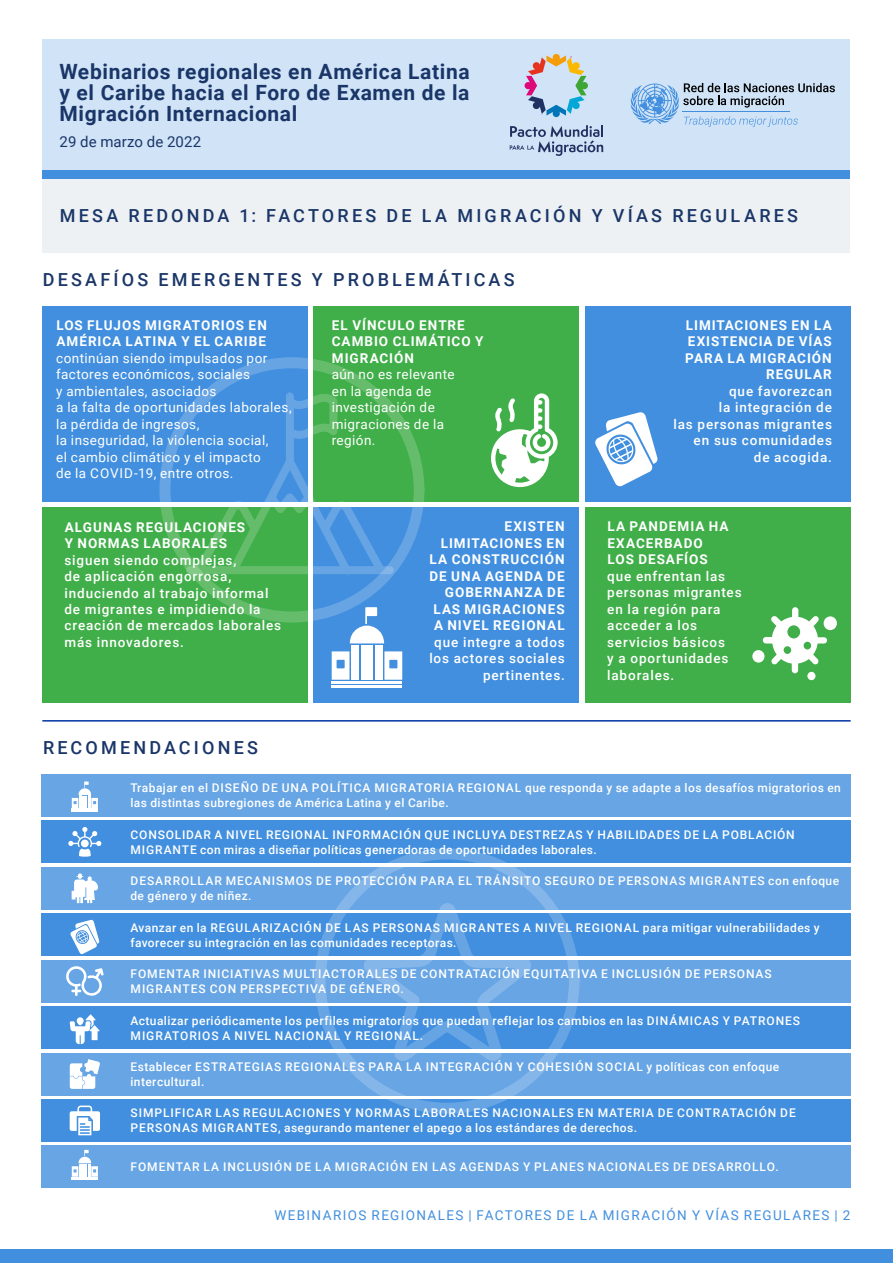
<style>
.page{position:relative;width:893px;height:1263px;background:#fff}
.page>*{position:absolute;margin:0;border:0;box-sizing:border-box;transform-origin:0 0}
.t1{font:700 21px/21px "Roboto";letter-spacing:.03em;color:#1a3668;text-align:justify}
.t2{font:500 18px "Roboto";letter-spacing:.18em;color:#1a3668}
.t3{font:15px "Roboto";letter-spacing:.005em;color:#1a3668}
.t4{font:500 13.5px/16.5px "Roboto";letter-spacing:.06em;color:#fff}
.t5{font:700 13.5px/16.5px "Roboto";letter-spacing:.075em;color:#fff}
.t6{font:13.5px/16.5px "Roboto";letter-spacing:.03em;color:#fff}
.t7{font:13.5px "Roboto";letter-spacing:.1em;color:#418fde}
.t8{font:500 12px/15px "Roboto";letter-spacing:.065em;color:#fff}
.t9{font:500 12px/15px "Roboto";letter-spacing:.04em;color:#fff}
</style>
<div class="page">
<div style="left:41px;top:1006px;width:810px;height:43px;background:#418fde"></div>
<div style="left:41px;top:960px;width:810px;height:42px;background:#67a5e4"></div>
<div style="left:41px;top:913px;width:810px;height:43px;background:#418fde"></div>
<div style="left:41px;top:1099px;width:810px;height:43px;background:#418fde"></div>
<div style="left:41px;top:1145px;width:810px;height:43px;background:#67a5e4"></div>
<div style="left:41px;top:1053px;width:810px;height:42px;background:#67a5e4"></div>
<div style="left:41px;top:820px;width:810px;height:43px;background:#418fde"></div>
<div style="left:41px;top:867px;width:810px;height:42px;background:#67a5e4"></div>
<div style="left:41px;top:774px;width:810px;height:43px;background:#67a5e4"></div>
<svg style="left:315px;top:848px;width:265px;height:266px"></svg>
<svg style="left:363px;top:903px;width:169px;height:159px"></svg>
<div style="left:43px;top:179px;width:807px;height:73px;background:#edf1f4"></div>
<div style="left:585px;top:507px;width:266px;height:195px;background:#40ae49"></div>
<div style="left:585px;top:306px;width:266px;height:195px;background:#418fde"></div>
<div style="left:43px;top:507px;width:265px;height:195px;background:#40ae49"></div>
<div style="left:43px;top:306px;width:265px;height:195px;background:#418fde"></div>
<div style="left:314px;top:507px;width:265px;height:195px;background:#418fde"></div>
<div style="left:314px;top:306px;width:265px;height:195px;background:#40ae49"></div>
<div style="left:0;top:1249px;width:893px;height:14px;background:#418fde"></div>
<div style="left:43px;top:39px;width:807px;height:132px;background:#d0e3f7"></div>
<div style="left:43px;top:171px;width:807px;height:8px;background:#418fde"></div>
<svg style="left:631px;top:83px;width:204px;height:44px"></svg>
<svg style="left:510px;top:125px;width:93px;height:31px"></svg>
<svg style="left:525px;top:54px;width:63px;height:63px"></svg>
<hr style="left:42px;top:720px;width:809px;height:2px;background:#0033a0">
<svg style="left:159px;top:357px;width:266px;height:265px"></svg>
<svg style="left:491px;top:393px;width:67px;height:94px"></svg>
<svg style="left:595px;top:412px;width:63px;height:75px"></svg>
<svg style="left:332px;top:651px;width:17px;height:29px"></svg>
<svg style="left:384px;top:651px;width:18px;height:29px"></svg>
<div style="left:361px;top:645px;width:12px;height:35px;background:#fff"></div>
<div style="left:351px;top:645px;width:8px;height:35px;background:#fff"></div>
<div style="left:375px;top:645px;width:8px;height:35px;background:#fff"></div>
<svg style="left:350px;top:607px;width:34px;height:36px"></svg>
<hr style="left:332px;top:681px;width:70px;height:3px;background:#fff">
<hr style="left:332px;top:685px;width:70px;height:3px;background:#fff">
<div style="left:824px;top:616px;width:13px;height:14px;background:#fff;border-radius:50%"></div>
<div style="left:752px;top:650px;width:12px;height:13px;background:#fff;border-radius:50%"></div>
<div style="left:807px;top:672px;width:8px;height:8px;background:#fff;border-radius:50%"></div>
<svg style="left:763px;top:607px;width:64px;height:66px"></svg>
<svg style="left:72px;top:781px;width:26px;height:30px"></svg>
<svg style="left:72px;top:1150px;width:26px;height:29px"></svg>
<svg style="left:68px;top:827px;width:33px;height:30px"></svg>
<svg style="left:72px;top:873px;width:26px;height:30px"></svg>
<svg style="left:70px;top:919px;width:30px;height:35px"></svg>
<svg style="left:66px;top:966px;width:38px;height:30px"></svg>
<svg style="left:70px;top:1059px;width:30px;height:30px"></svg>
<svg style="left:70px;top:1105px;width:30px;height:30px"></svg>
<svg style="left:70px;top:1014px;width:30px;height:30px"></svg>
<h1 class="t1" style="left:60px;top:60px;width:412px">Webinarios regionales en América Latina y el Caribe hacia el Foro de Examen de la Migración Internacional</h1>
<p class="t3" style="left:60px;top:131px;width:143px">29 de marzo de 2022</p>
<h2 class="t2" style="left:60px;top:203px;width:740px">MESA REDONDA 1: FACTORES DE LA MIGRACIÓN Y VÍAS REGULARES</h2>
<h2 class="t2" style="left:43px;top:267px;width:473px">DESAFÍOS EMERGENTES Y PROBLEMÁTICAS</h2>
<p class="t5" style="left:56px;top:316px;width:212px">LOS FLUJOS MIGRATORIOS EN<br>AMÉRICA LATINA Y EL CARIBE</p>
<p class="t6" style="left:56px;top:349px;width:237px">continúan siendo impulsados por factores económicos, sociales<br>y ambientales, asociados<br>a la falta de oportunidades laborales, la pérdida de ingresos,<br>la inseguridad, la violencia social,<br>el cambio climático y el impacto<br>de la COVID-19, entre otros.</p>
<p class="t5" style="left:65px;top:518px;width:182px">ALGUNAS REGULACIONES<br>Y NORMAS LABORALES</p>
<p class="t4" style="left:65px;top:551px;width:218px">siguen siendo complejas,<br>de aplicación engorrosa, induciendo al trabajo informal de migrantes e impidiendo la creación de mercados laborales más innovadores.</p>
<h2 class="t2" style="left:43px;top:735px;width:217px">RECOMENDACIONES</h2>
<p class="t5" style="left:332px;top:316px;width:153px">EL VÍNCULO ENTRE<br>CAMBIO CLIMÁTICO Y<br>MIGRACIÓN</p>
<p class="t6" style="left:332px;top:366px;width:124px">aún no es relevante en la agenda de investigación de migraciones de la región.</p>
<p class="t5" style="left:430px;top:518px;width:137px;text-align:right">EXISTEN<br>LIMITACIONES EN<br>LA CONSTRUCCIÓN<br>DE UNA AGENDA DE<br>GOBERNANZA DE<br>LAS MIGRACIONES<br>A NIVEL REGIONAL</p>
<p class="t4" style="left:429px;top:633px;width:137px;text-align:right">que integre a todos los actores sociales pertinentes.</p>
<p class="t5" style="left:685px;top:316px;width:148px;text-align:right">LIMITACIONES EN LA<br>EXISTENCIA DE VÍAS<br>PARA LA MIGRACIÓN<br>REGULAR</p>
<p class="t4" style="left:673px;top:382px;width:160px;text-align:right">que favorezcan<br>la integración de<br>las personas migrantes en sus comunidades<br>de acogida.</p>
<p class="t5" style="left:607px;top:518px;width:123px">LA PANDEMIA HA<br>EXACERBADO<br>LOS DESAFÍOS</p>
<p class="t4" style="left:607px;top:567px;width:136px">que enfrentan las personas migrantes en la región para acceder a los servicios básicos<br>y a oportunidades laborales.</p>
<p class="t9" style="left:130px;top:780px;width:712px">Trabajar en el DISEÑO DE UNA POLÍTICA MIGRATORIA REGIONAL que responda y se adapte a los desafíos migratorios en las distintas subregiones de América Latina y el Caribe.</p>
<p class="t8" style="left:131px;top:826px;width:666px">CONSOLIDAR A NIVEL REGIONAL INFORMACIÓN QUE INCLUYA DESTREZAS Y HABILIDADES DE LA POBLACIÓN<br>MIGRANTE con miras a diseñar políticas generadoras de oportunidades laborales.</p>
<p class="t8" style="left:130px;top:873px;width:710px">DESARROLLAR MECANISMOS DE PROTECCIÓN PARA EL TRÁNSITO SEGURO DE PERSONAS MIGRANTES con enfoque de género y de niñez.</p>
<p class="t9" style="left:130px;top:919px;width:691px">Avanzar en la REGULARIZACIÓN DE LAS PERSONAS MIGRANTES A NIVEL REGIONAL para mitigar vulnerabilidades y favorecer su integración en las comunidades receptoras.</p>
<p class="t8" style="left:131px;top:966px;width:642px">FOMENTAR INICIATIVAS MULTIACTORALES DE CONTRATACIÓN EQUITATIVA E INCLUSIÓN DE PERSONAS<br>MIGRANTES CON PERSPECTIVA DE GÉNERO.</p>
<p class="t9" style="left:130px;top:1012px;width:671px">Actualizar periódicamente los perfiles migratorios que puedan reflejar los cambios en las DINÁMICAS Y PATRONES<br>MIGRATORIOS A NIVEL NACIONAL Y REGIONAL.</p>
<p class="t8" style="left:130px;top:1059px;width:650px">Establecer ESTRATEGIAS REGIONALES PARA LA INTEGRACIÓN Y COHESIÓN SOCIAL y políticas con enfoque intercultural.</p>
<p class="t8" style="left:131px;top:1105px;width:667px">SIMPLIFICAR LAS REGULACIONES Y NORMAS LABORALES NACIONALES EN MATERIA DE CONTRATACIÓN DE<br>PERSONAS MIGRANTES, asegurando mantener el apego a los estándares de derechos.</p>
<p class="t8" style="left:131px;top:1159px;width:650px">FOMENTAR LA INCLUSIÓN DE LA MIGRACIÓN EN LAS AGENDAS Y PLANES NACIONALES DE DESARROLLO.</p>
<p class="t7" style="left:275px;top:1206px;width:577px">WEBINARIOS REGIONALES | FACTORES DE LA MIGRACIÓN Y VÍAS REGULARES | 2</p>
</div>
